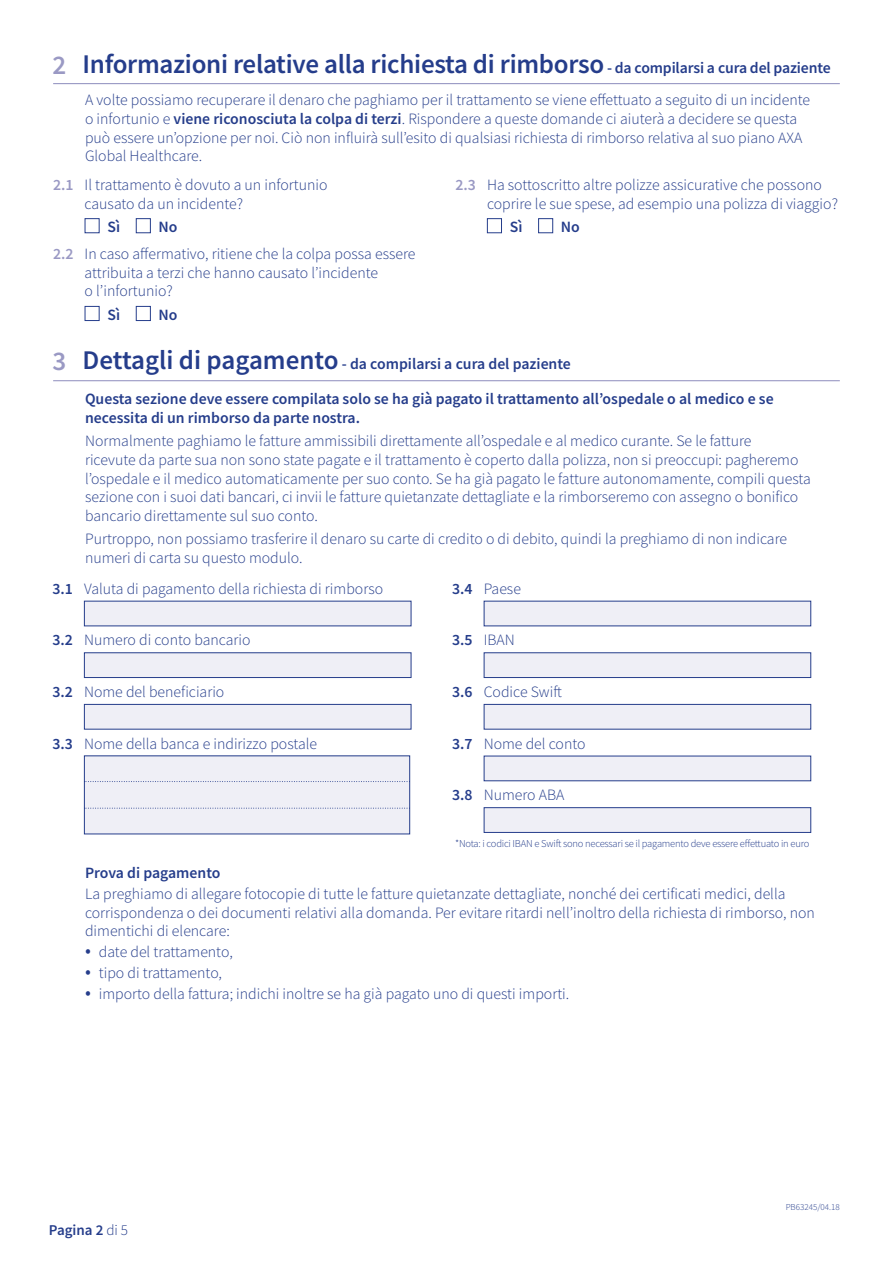
<style>
.page{position:relative;width:893px;height:1263px;background:#fff}
.page>*{position:absolute;margin:0;border:0;box-sizing:border-box;transform-origin:0 0}
.Source_sans_7_5pt_Bo{font:600 27px "Source Sans Pro";letter-spacing:-.01em;color:#253d8b}
.Questions{font:300 15.75px/18.8px "Source Sans Pro";color:#253d8b}
.Source_sans_7_5pt_Bo-2{font:600 15.75px/18.8px "Source Sans Pro";color:#253d8b}
.Section_title{font:300 15.75px/18.8px "Source Sans Pro";color:#253d8b}
.Questions-2{font:600 15.75px "Source Sans Pro";color:#253d8b}
.t1{font:600 15px "Source Sans Pro";color:#253d8b}
.Source_sans_7_5pt_Bo-3{font:300 10.5px "Source Sans Pro";letter-spacing:-.02em;color:#253d8b}
.t2{font:300 9px "Source Sans Pro";color:#253d8b}
.s1{color:#9a99c4}
.s2{font-size:15.75px}
.s3{font-weight:600}
.s4{font-weight:600;color:#9a99c4}
.s5{font-size:27px;color:#9a99c4}
.s6{font-size:27px}
.s7{font-size:21px}
.s8{font-weight:300}
</style>
<div class="page">
<hr style="left:53px;top:380px;width:787px;height:1px;background:#9a99c4">
<div style="left:84px;top:601px;width:327px;height:25px;background:#efeff6"></div>
<div style="left:84px;top:652px;width:327px;height:26px;background:#efeff6;border:1px solid #253d8b"></div>
<div style="left:84px;top:704px;width:327px;height:25px;background:#efeff6;border:1px solid #253d8b"></div>
<div style="left:84px;top:756px;width:326px;height:78px;background:#efeff6"></div>
<svg style="left:86px;top:781px;width:322px;height:1px"></svg>
<svg style="left:86px;top:808px;width:322px;height:1px"></svg>
<div style="left:484px;top:601px;width:327px;height:25px;background:#efeff6"></div>
<div style="left:484px;top:652px;width:327px;height:26px;background:#efeff6;border:1px solid #253d8b"></div>
<div style="left:484px;top:704px;width:327px;height:25px;background:#efeff6;border:1px solid #253d8b"></div>
<div style="left:484px;top:756px;width:327px;height:25px;background:#efeff6"></div>
<div style="left:484px;top:807px;width:327px;height:26px;background:#efeff6;border:1px solid #253d8b"></div>
<hr style="left:53px;top:83px;width:787px;height:1px;background:#9a99c4">
<div style="left:85px;top:218px;width:15px;height:15px;background:#fff;border:1px solid #253d8b"></div>
<div style="left:136px;top:218px;width:15px;height:15px;background:#fff;border:1px solid #253d8b"></div>
<div style="left:85px;top:306px;width:15px;height:15px;background:#fff;border:1px solid #253d8b"></div>
<div style="left:136px;top:306px;width:15px;height:15px;background:#fff;border:1px solid #253d8b"></div>
<div style="left:487px;top:218px;width:15px;height:15px;background:#fff;border:1px solid #253d8b"></div>
<div style="left:538px;top:218px;width:15px;height:15px;background:#fff;border:1px solid #253d8b"></div>
<p class="Source_sans_7_5pt_Bo" style="left:52px;top:47px;width:780px"><span class="s1">2</span> Informazioni relative alla richiesta di rimborso <span class="s2">- da compilarsi a cura del paziente</span></p>
<p class="Questions" style="left:85px;top:90px;width:727px">A volte possiamo recuperare il denaro che paghiamo per il trattamento se viene effettuato a seguito di un incidente o infortunio e <span class="s3">viene riconosciuta la colpa di terzi</span>. Rispondere a queste domande ci aiuterà a decidere se questa può essere un’opzione per noi. Ciò non influirà sull’esito di qualsiasi richiesta di rimborso relativa al suo piano AXA Global Healthcare.</p>
<p class="Section_title" style="left:85px;top:175px;width:244px;text-indent:-32px"><span class="s4">2.1</span> Il trattamento è dovuto a un infortunio causato da un incidente?</p>
<p class="Questions-2" style="left:107px;top:216px;width:14px">Sì</p>
<p class="Questions-2" style="left:159px;top:216px;width:20px">No</p>
<p class="Questions" style="left:85px;top:244px;width:332px;text-indent:-32px"><span class="s4">2.2</span> In caso affermativo, ritiene che la colpa possa essere attribuita a terzi che hanno causato l’incidente<br>o l’infortunio?</p>
<p class="Questions-2" style="left:107px;top:304px;width:14px">Sì</p>
<p class="Questions-2" style="left:159px;top:304px;width:20px">No</p>
<p class="Questions" style="left:487px;top:175px;width:352px;text-indent:-32px"><span class="s4">2.3</span> Ha sottoscritto altre polizze assicurative che possono coprire le sue spese, ad esempio una polizza di viaggio?</p>
<p class="Questions-2" style="left:510px;top:216px;width:14px">Sì</p>
<p class="Questions-2" style="left:561px;top:216px;width:20px">No</p>
<p class="Source_sans_7_5pt_Bo-2" style="left:52px;top:355px;width:520px"><span class="s5">3</span> <span class="s6">Dettagli di pagamento</span> - da compilarsi a cura del paziente</p>
<p class="Source_sans_7_5pt_Bo-2" style="left:85px;top:389px;width:690px">Questa sezione deve essere compilata solo se ha già pagato il trattamento all’ospedale o al medico e se necessita di un rimborso da parte nostra.</p>
<p class="Questions" style="left:85px;top:431px;width:727px">Normalmente paghiamo le fatture ammissibili direttamente all’ospedale e al medico curante. Se le fatture<br>ricevute da parte sua non sono state pagate e il trattamento è coperto dalla polizza, non si preoccupi: pagheremo l’ospedale e il medico automaticamente per suo conto. Se ha già pagato le fatture autonomamente, compili questa sezione con i suoi dati bancari, ci invii le fatture quietanzate dettagliate e la rimborseremo con assegno o bonifico bancario direttamente sul suo conto.</p>
<p class="Questions" style="left:85px;top:529px;width:704px">Purtroppo, non possiamo trasferire il denaro su carte di credito o di debito, quindi la preghiamo di non indicare numeri di carta su questo modulo.</p>
<p class="Questions" style="left:52px;top:579px;width:332px"><span class="s3">3.1</span> Valuta di pagamento della richiesta di rimborso</p>
<p class="Questions" style="left:52px;top:631px;width:199px"><span class="s3">3.2</span> Numero di conto bancario</p>
<p class="Questions" style="left:52px;top:682px;width:173px"><span class="s3">3.2</span> Nome del beneficiario</p>
<p class="Questions" style="left:452px;top:579px;width:70px"><span class="s3">3.4</span> Paese</p>
<p class="Questions" style="left:452px;top:631px;width:64px"><span class="s3">3.5</span> IBAN</p>
<p class="Questions" style="left:452px;top:682px;width:111px"><span class="s3">3.6</span> Codice Swift</p>
<p class="Questions" style="left:52px;top:734px;width:266px"><span class="s3">3.3</span> Nome della banca e indirizzo postale</p>
<p class="Questions" style="left:452px;top:734px;width:135px"><span class="s3">3.7</span> Nome del conto</p>
<p class="Questions" style="left:452px;top:786px;width:114px"><span class="s3">3.8</span> Numero ABA</p>
<p class="Source_sans_7_5pt_Bo-3" style="left:455px;top:837px;width:356px">*Nota: i codici IBAN e Swift sono necessari se il pagamento deve essere effettuato in euro</p>
<p class="Questions-2" style="left:85px;top:862px;width:137px">Prova di pagamento</p>
<p class="Questions" style="left:85px;top:884px;width:731px">La preghiamo di allegare fotocopie di tutte le fatture quietanzate dettagliate, nonché dei certificati medici, della corrispondenza o dei documenti relativi alla domanda. Per evitare ritardi nell’inoltro della richiesta di rimborso, non dimentichi di elencare:</p>
<p class="Questions" style="left:85px;top:943px;width:149px"><span class="s7">•</span> date del trattamento,</p>
<p class="Questions" style="left:85px;top:963px;width:139px"><span class="s7">•</span> tipo di trattamento,</p>
<p class="Questions" style="left:85px;top:984px;width:486px"><span class="s7">•</span> importo della fattura; indichi inoltre se ha già pagato uno di questi importi.</p>
<p class="t1" style="left:49px;top:1220px;width:81px">Pagina 2 <span class="s8">di 5</span></p>
<p class="t2" style="left:786px;top:1201px;width:56px">PB63245/04.18</p>
</div>
